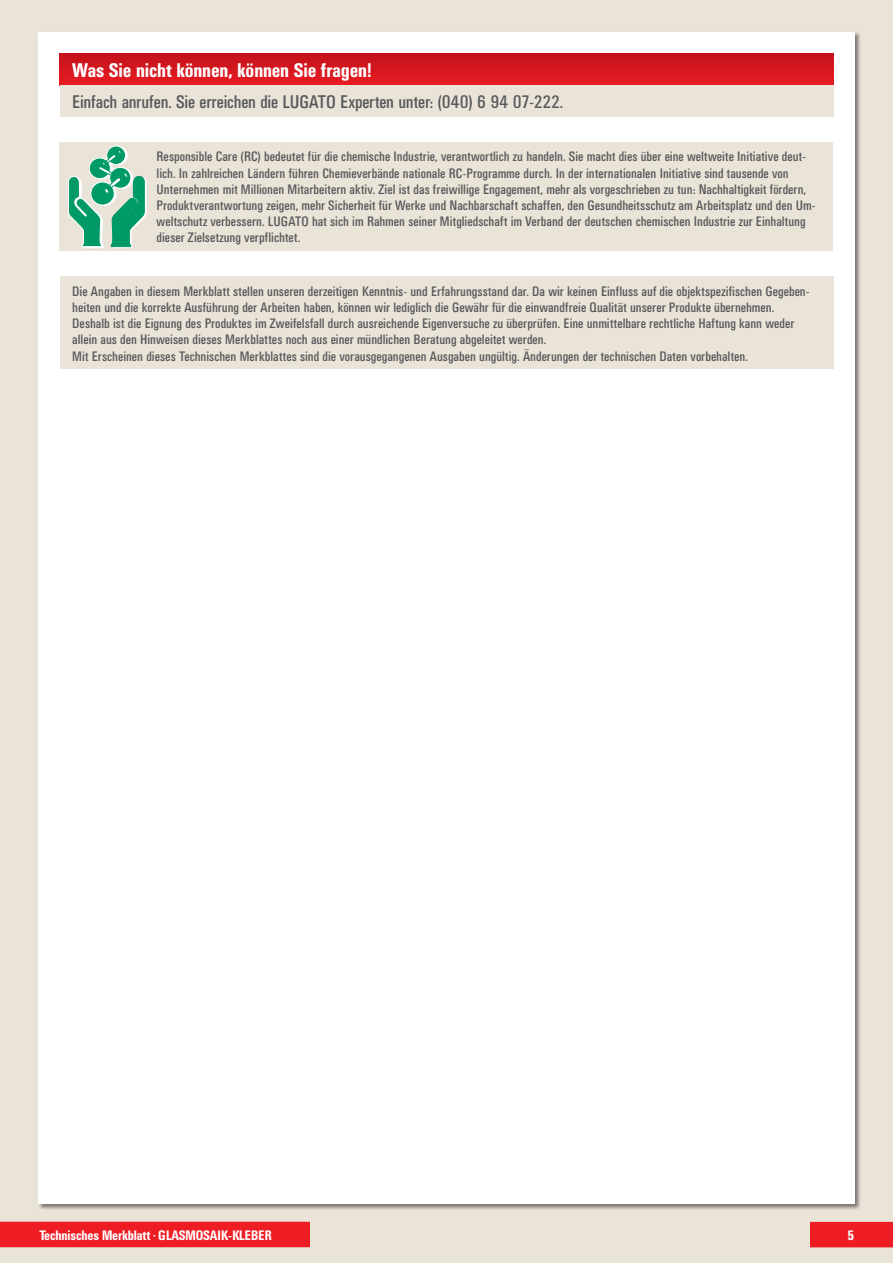
<style>
.page{position:relative;width:893px;height:1263px;background:#e9e3d8}
.page>*{position:absolute;margin:0;border:0;box-sizing:border-box;transform-origin:0 0}
.t1{font:500 condensed 19.5px "UN11";color:#fff}
.t2{font:condensed 18px "UN11";letter-spacing:-.005em;color:#57585a}
.t3{font:condensed 13.5px/16.2px "UN11";letter-spacing:.01em;color:#57585a}
.t4{font:500 condensed 13.5px "UN11";color:#fff}
</style>
<div class="page">
<div style="left:38px;top:32px;width:817px;height:1171px;background:#fff"></div>
<div style="left:810px;top:1222px;width:83px;height:25px;background:#ee1d23"></div>
<div style="left:0;top:1222px;width:310px;height:25px;background:#ee1d23"></div>
<div style="left:59px;top:142px;width:774px;height:109px;background:#e9e3d8"></div>
<div style="left:109px;top:146px;width:18px;height:19px;background:#fff;border-radius:50%"></div>
<div style="left:109px;top:146px;width:18px;height:19px;border:1px solid #fff;border-radius:50%"></div>
<svg style="left:107px;top:146px;width:19px;height:18px"></svg>
<div style="left:107px;top:146px;width:19px;height:19px;border:1px solid #fff;border-radius:50%"></div>
<svg style="left:68px;top:151px;width:78px;height:97px"></svg>
<div style="left:60px;top:276px;width:773px;height:93px;background:#e9e3d8"></div>
<div style="left:60px;top:53px;width:773px;height:32px;background:linear-gradient(to bottom,#c2121a,#e71b22)"></div>
<div style="left:60px;top:85px;width:773px;height:32px;background:#e9e3d8"></div>
<h1 class="t1" style="left:72px;top:59px;width:301px">Was Sie nicht können, können Sie fragen!</h1>
<h2 class="t2" style="left:72px;top:92px;width:492px">Einfach anrufen. Sie erreichen die LUGATO Experten unter: (040) 6 94 07-222.</h2>
<p class="t3" style="left:157px;top:149px;width:660px">Responsible Care (RC) bedeutet für die chemische Industrie, verantwortlich zu handeln. Sie macht dies über eine weltweite Initiative deut&shy;lich. In zahlreichen Ländern führen Chemieverbände nationale RC-Programme durch. In der internationalen Initiative sind tausende von Unternehmen mit Millionen Mitarbeitern aktiv. Ziel ist das freiwillige Engagement, mehr als vorgeschrieben zu tun: Nachhaltigkeit fördern, Produktverantwortung zeigen, mehr Sicherheit für Werke und Nachbarschaft schaffen, den Gesundheitsschutz am Arbeitsplatz und den Um&shy;weltschutz verbessern. LUGATO hat sich im Rahmen seiner Mitgliedschaft im Verband der deutschen chemischen Industrie zur Einhaltung dieser Zielsetzung verpflichtet.</p>
<p class="t3" style="left:72px;top:283px;width:739px">Die Angaben in diesem Merkblatt stellen unseren derzeitigen Kenntnis- und Erfahrungsstand dar. Da wir keinen Einfluss auf die objektspezifischen Gegeben&shy;heiten und die korrekte Ausführung der Arbeiten haben, können wir lediglich die Gewähr für die einwandfreie Qualität unserer Produkte übernehmen.<br>Deshalb ist die Eignung des Produktes im Zweifelsfall durch ausreichende Eigenversuche zu überprüfen. Eine unmittelbare rechtliche Haftung kann weder allein aus den Hinweisen dieses Merkblattes noch aus einer mündlichen Beratung abgeleitet werden.<br>Mit Erscheinen dieses Technischen Merkblattes sind die vorausgegangenen Ausgaben ungültig. Änderungen der technischen Daten vorbehalten.</p>
<p class="t4" style="left:39px;top:1227px;width:234px">Technisches Merkblatt <sup>•</sup> GLASMOSAIK-KLEBER</p>
<p class="t4" style="left:847px;top:1227px;width:8px">5</p>
</div>
